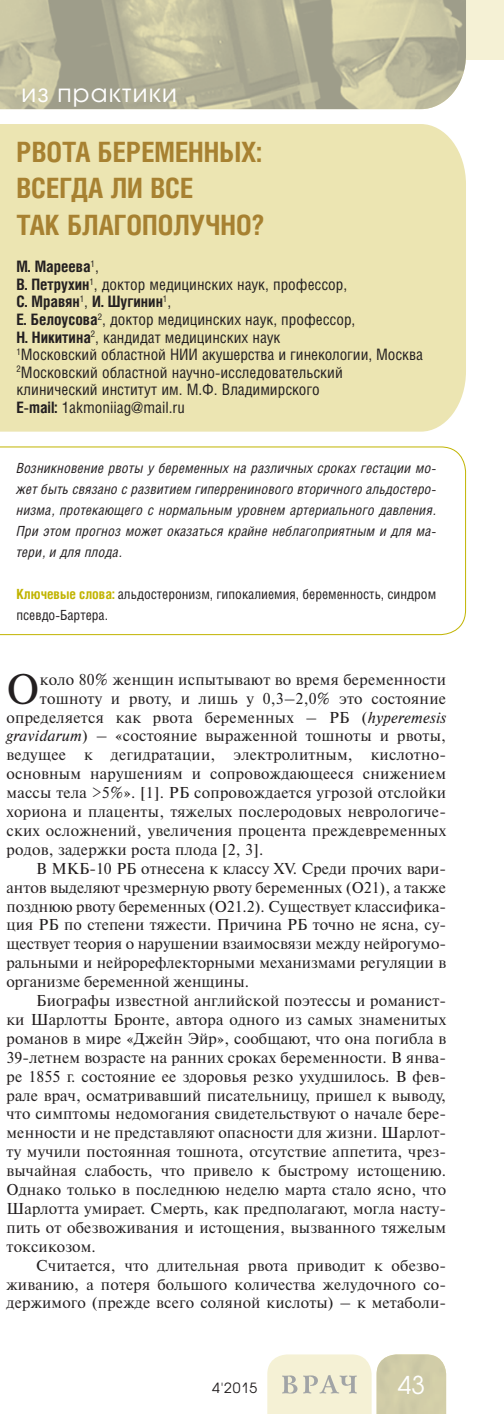
<style>
.page{position:relative;width:504px;height:1414px;background:#fff}
.page>*{position:absolute;margin:0;border:0;box-sizing:border-box;transform-origin:0 0}
.t1{font:42.7px "Newton C";color:#231f20}
.t2{font:700 28px/36.8px "Helios Cond";color:#a78131}
.t3{font:24.5px "Avant Garde Gothic C";letter-spacing:.05em;color:#fff}
.t4{font:15.75px "Newton C";letter-spacing:.01em;color:#231f20}
.t5{font:15.75px/17.5px "Helios Cond";color:#231f20}
.t6{font:italic 14px/21px "Helios Cond";letter-spacing:.01em;color:#231f20;text-align:justify}
.t7{font:14px/21px "Helios Cond";color:#231f20}
.t8{font:14px "Avant Garde Gothic C";color:#231f20}
.s1{font-weight:700}
.s2{font-weight:700;color:#c1b400}
.s3{font-style:italic}
</style>
<div class="page">
<div style="left:0;top:0;width:503px;height:60px;background:#f5f1d5"></div>
<svg style="left:267px;top:1354px;width:179px;height:60px"></svg>
<div style="left:0;top:124px;width:465px;height:308px;background:#ece5b2"></div>
<svg style="left:0;top:446px;width:466px;height:189px"></svg>
<svg style="left:0;top:0;width:420px;height:109px"></svg>
<img style="left:420px;top:0;width:45px;height:109px">
<h3 class="t3" style="left:21px;top:81px;width:157px">из практики</h3>
<h2 class="t2" style="left:16px;top:136px;width:249px">РВОТА БЕРЕМЕННЫХ:<br>ВСЕГДА ЛИ ВСЕ<br>ТАК БЛАГОПОЛУЧНО?</h2>
<p class="t5" style="left:16px;top:260px;width:407px"><span class="s1">М. Мареева</span><sup>1</sup>,<br><span class="s1">В. Петрухин</span><sup>1</sup>, доктор медицинских наук, профессор,<br><span class="s1">С. Мравян</span><sup>1</sup>, <span class="s1">И. Шугинин</span><sup>1</sup>,<br><span class="s1">Е. Белоусова</span><sup>2</sup>, доктор медицинских наук, профессор,<br><span class="s1">Н. Никитина</span><sup>2</sup>, кандидат медицинских наук<br><sup>1</sup>Московский областной НИИ акушерства и гинекологии, Москва <sup>2</sup>Московский областной научно-исследовательский клинический институт им. М.Ф. Владимирского<br><span class="s1">E-mail:</span> 1аkmoniiag@mail.ru</p>
<p class="t6" style="left:16px;top:458px;width:421px">Возникновение рвоты у беременных на различных сроках гестации мо&shy;жет быть связано с развитием гиперренинового вторичного альдостеро&shy;низма, протекающего с нормальным уровнем артериального давления.<br>При этом прогноз может оказаться крайне неблагоприятным и для ма&shy;тери, и для плода.</p>
<p class="t7" style="left:16px;top:584px;width:421px"><span class="s2">Ключевые слова:</span> альдостеронизм, гипокалиемия, беременность, синдром псевдо-Бартера.</p>
<h1 class="t1" style="left:7px;top:673px;width:34px">О</h1>
<p class="t4" style="left:40px;top:673px;width:407px">коло 80% женщин испытывают во время беременности</p>
<p class="t4" style="left:40px;top:692px;width:407px">тошноту и рвоту, и лишь у 0,3–2,0% это состояние</p>
<p class="t4" style="left:7px;top:711px;width:441px">определяется как рвота беременных – РБ (<span class="s3">hyperemesis</span></p>
<p class="t4" style="left:7px;top:730px;width:441px"><span class="s3">gravidarum</span>) – «состояние выраженной тошноты и рвоты,</p>
<p class="t4" style="left:7px;top:749px;width:441px">ведущее к дегидратации, электролитным, кислотно-</p>
<p class="t4" style="left:7px;top:768px;width:441px">основным нарушениям и сопровождающееся снижением</p>
<p class="t4" style="left:7px;top:787px;width:441px">массы тела &gt;5%». [1]. РБ сопровождается угрозой отслойки</p>
<p class="t4" style="left:7px;top:806px;width:441px">хориона и плаценты, тяжелых послеродовых неврологиче-</p>
<p class="t4" style="left:7px;top:825px;width:441px">ских осложнений, увеличения процента преждевременных</p>
<p class="t4" style="left:7px;top:843px;width:258px">родов, задержки роста плода [2, 3].</p>
<p class="t4" style="left:36px;top:862px;width:411px">В МКБ-10 РБ отнесена к классу XV. Среди прочих вари-</p>
<p class="t4" style="left:7px;top:881px;width:441px">антов выделяют чрезмерную рвоту беременных (O21), а также</p>
<p class="t4" style="left:7px;top:900px;width:441px">позднюю рвоту беременных (O21.2). Существует классифика-</p>
<p class="t4" style="left:7px;top:919px;width:441px">ция РБ по степени тяжести. Причина РБ точно не ясна, су-</p>
<p class="t4" style="left:7px;top:938px;width:441px">ществует теория о нарушении взаимосвязи между нейрогумо-</p>
<p class="t4" style="left:7px;top:957px;width:441px">ральными и нейрорефлекторными механизмами регуляции в</p>
<p class="t4" style="left:7px;top:976px;width:244px">организме беременной женщины.</p>
<p class="t4" style="left:36px;top:995px;width:411px">Биографы известной английской поэтессы и романист-</p>
<p class="t4" style="left:7px;top:1014px;width:441px">ки Шарлотты Бронте, автора одного из самых знаменитых</p>
<p class="t4" style="left:7px;top:1032px;width:441px">романов в мире «Джейн Эйр», сообщают, что она погибла в</p>
<p class="t4" style="left:7px;top:1051px;width:441px">39-летнем возрасте на ранних сроках беременности. В янва-</p>
<p class="t4" style="left:7px;top:1070px;width:441px">ре 1855 г. состояние ее здоровья резко ухудшилось. В фев-</p>
<p class="t4" style="left:7px;top:1089px;width:441px">рале врач, осматривавший писательницу, пришел к выводу,</p>
<p class="t4" style="left:7px;top:1108px;width:441px">что симптомы недомогания свидетельствуют о начале бере-</p>
<p class="t4" style="left:7px;top:1127px;width:441px">менности и не представляют опасности для жизни. Шарлот-</p>
<p class="t4" style="left:7px;top:1146px;width:441px">ту мучили постоянная тошнота, отсутствие аппетита, чрез-</p>
<p class="t4" style="left:7px;top:1165px;width:441px">вычайная слабость, что привело к быстрому истощению.</p>
<p class="t4" style="left:7px;top:1184px;width:441px">Однако только в последнюю неделю марта стало ясно, что</p>
<p class="t4" style="left:7px;top:1203px;width:441px">Шарлотта умирает. Смерть, как предполагают, могла насту-</p>
<p class="t4" style="left:7px;top:1221px;width:441px">пить от обезвоживания и истощения, вызванного тяжелым</p>
<p class="t4" style="left:7px;top:1240px;width:91px">токсикозом.</p>
<p class="t4" style="left:36px;top:1259px;width:411px">Считается, что длительная рвота приводит к обезво-</p>
<p class="t4" style="left:7px;top:1278px;width:441px">живанию, а потеря большого количества желудочного со-</p>
<p class="t4" style="left:7px;top:1297px;width:441px">держимого (прежде всего соляной кислоты) – к метаболи-</p>
<p class="t8" style="left:212px;top:1381px;width:47px">4'2015</p>
<h3 class="t3" style="left:397px;top:1373px;width:29px">43</h3>
</div>
